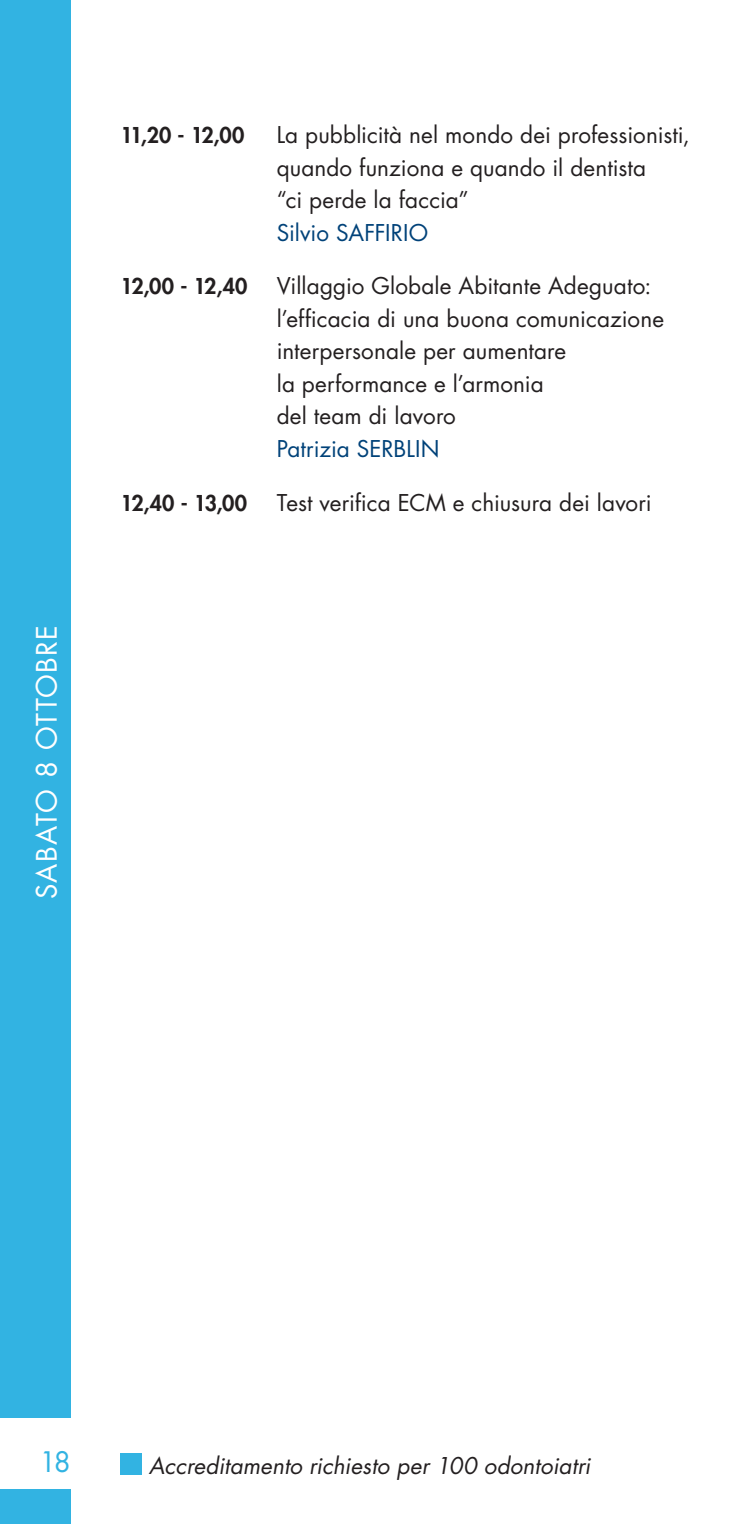
<style>
.page{position:relative;width:745px;height:1524px;background:#fff}
.page>*{position:absolute;margin:0;border:0;box-sizing:border-box;transform-origin:0 0}
.t1{font:27.5px "Futura Std";letter-spacing:.035em;color:#fff}
.t2{font:27.5px "Futura Std";color:#32b3e2}
.t3{font:22.5px/32.5px "Futura Std";letter-spacing:.005em;color:#231f20}
.t4{font:italic 22.5px "Futura Std";letter-spacing:.005em;color:#231f20}
.t5{font:22.5px "Futura Std";letter-spacing:-.005em;color:#004279}
.t6{font:800 21.25px "Futura Std";letter-spacing:-.035em;color:#231f20}
</style>
<div class="page">
<div style="left:0;top:0;width:71px;height:1524px;background:#32b3e2"></div>
<div style="left:0;top:1417px;width:85px;height:71px;background:#fff"></div>
<div style="left:120px;top:1453px;width:22px;height:21px;background:#32b3e2"></div>
<p class="t1" style="left:29px;top:899px;width:275px;rotate:-90deg">SABATO 8 OTTOBRE</p>
<p class="t6" style="left:120px;top:122px;width:125px">11,20 - 12,00</p>
<p class="t3" style="left:276px;top:119px;width:414px">La pubblicità nel mondo dei professionisti, quando funziona e quando il dentista<br>“ci perde la faccia”</p>
<p class="t5" style="left:276px;top:218px;width:84px">Silvio Saffirio</p>
<p class="t6" style="left:120px;top:273px;width:128px">12,00 - 12,40</p>
<p class="t3" style="left:276px;top:270px;width:388px">Villaggio Globale Abitante Adeguato: l’efficacia di una buona comunicazione interpersonale per aumentare<br>la performance e l’armonia<br>del team di lavoro</p>
<p class="t5" style="left:276px;top:434px;width:105px">Patrizia Serblin</p>
<p class="t6" style="left:120px;top:489px;width:128px">12,40 - 13,00</p>
<p class="t3" style="left:276px;top:486px;width:376px">Test verifica ECM e chiusura dei lavori</p>
<p class="t2" style="left:40px;top:1444px;width:33px">18</p>
<p class="t4" style="left:149px;top:1451px;width:442px">Accreditamento richiesto per 100 odontoiatri</p>
</div>
